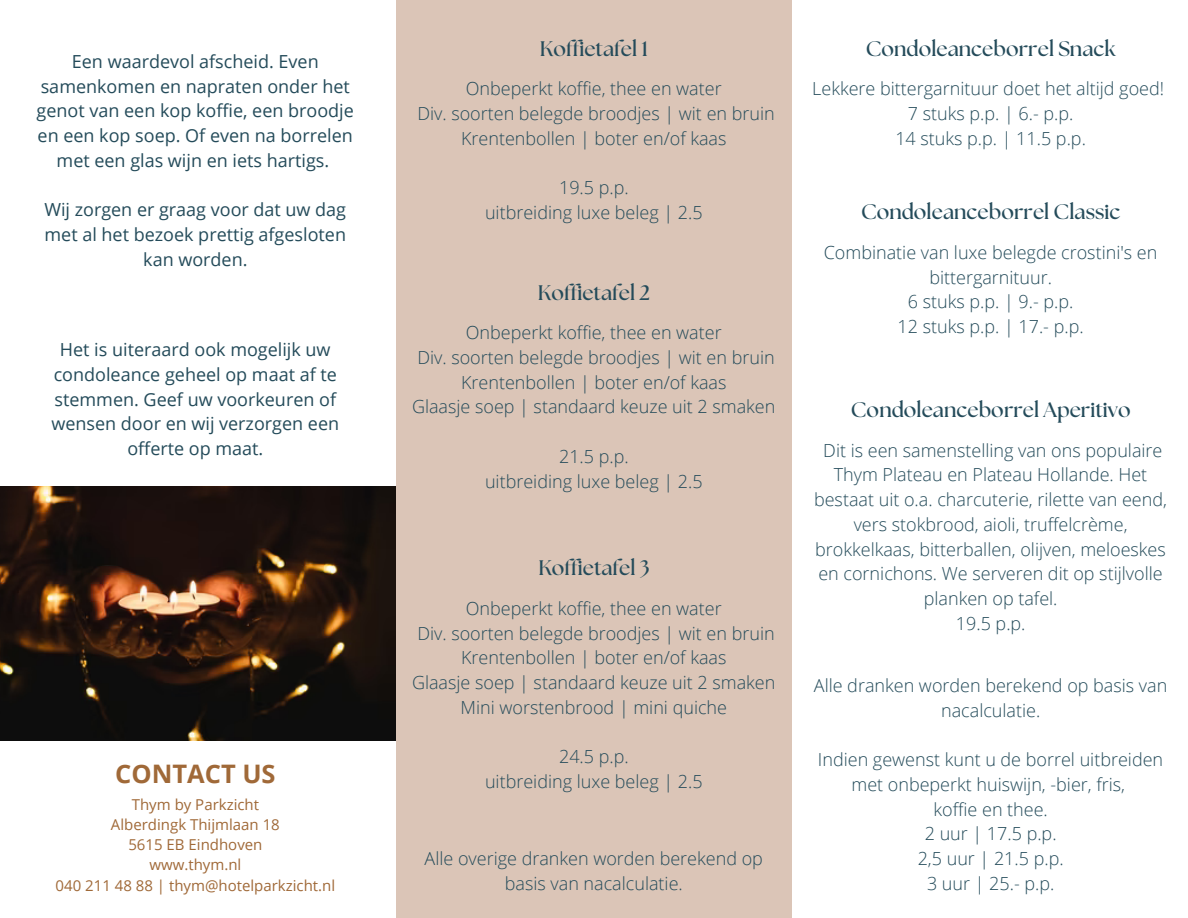
<style>
.page{position:relative;width:1188px;height:918px;background:#fff}
.page>*{position:absolute;margin:0;border:0;box-sizing:border-box;transform-origin:0 0}
.t1{font:700 25.5px "Open Sans";color:#a06938}
.t2{font:700 21px "The Seasons";color:#244b5a}
.t3{font:300 18px/24.8px "Open Sans";color:#244b5a;text-align:center}
.t4{font:18px/24.8px "Open Sans";color:#244b5a;text-align:center}
.t5{font:15px "Open Sans";color:#a06938}
</style>
<div class="page">
<img style="left:0;top:486px;width:396px;height:254px">
<p class="t4" style="left:37px;top:48px;width:319px">Een waardevol afscheid. Even samenkomen en napraten onder het genot van een kop koffie, een broodje en een kop soep. Of even na borrelen met een glas wijn en iets hartigs.</p>
<p class="t4" style="left:44px;top:197px;width:303px">Wij zorgen er graag voor dat uw dag met al het bezoek prettig afgesloten kan worden.</p>
<p class="t4" style="left:51px;top:337px;width:289px">Het is uiteraard ook mogelijk uw condoleance geheel op maat af te stemmen. Geef uw voorkeuren of wensen door en wij verzorgen een offerte op maat.</p>
<p class="t1" style="left:115px;top:756px;width:162px">CONTACT US</p>
<p class="t5" style="left:132px;top:794px;width:129px">Thym by Parkzicht</p>
<p class="t5" style="left:111px;top:814px;width:170px">Alberdingk Thijmlaan 18</p>
<p class="t5" style="left:128px;top:834px;width:136px">5615 EB Eindhoven</p>
<p class="t5" style="left:149px;top:854px;width:93px">www.thym.nl</p>
<p class="t5" style="left:56px;top:875px;width:281px">040 211 48 88 | thym@hotelparkzicht.nl</p>
<p class="t2" style="left:540px;top:39px;width:110px">Koffietafel 1</p>
<p class="t3" style="left:466px;top:76px;width:257px">Onbeperkt koffie, thee en water</p>
<p class="t3" style="left:417px;top:101px;width:359px">Div. soorten belegde broodjes | wit en bruin</p>
<p class="t3" style="left:461px;top:125px;width:267px">Krentenbollen | boter en/of kaas</p>
<p class="t3" style="left:559px;top:175px;width:71px">19.5 p.p.</p>
<p class="t3" style="left:485px;top:200px;width:219px">uitbreiding luxe beleg | 2.5</p>
<p class="t2" style="left:538px;top:283px;width:114px">Koffietafel 2</p>
<p class="t3" style="left:466px;top:320px;width:257px">Onbeperkt koffie, thee en water</p>
<p class="t3" style="left:417px;top:345px;width:359px">Div. soorten belegde broodjes | wit en bruin</p>
<p class="t3" style="left:461px;top:369px;width:267px">Krentenbollen | boter en/of kaas</p>
<p class="t3" style="left:412px;top:394px;width:365px">Glaasje soep | standaard keuze uit 2 smaken</p>
<p class="t3" style="left:559px;top:444px;width:71px">21.5 p.p.</p>
<p class="t3" style="left:485px;top:468px;width:219px">uitbreiding luxe beleg | 2.5</p>
<p class="t2" style="left:538px;top:558px;width:113px">Koffietafel 3</p>
<p class="t3" style="left:466px;top:595px;width:257px">Onbeperkt koffie, thee en water</p>
<p class="t3" style="left:417px;top:620px;width:359px">Div. soorten belegde broodjes | wit en bruin</p>
<p class="t3" style="left:461px;top:645px;width:267px">Krentenbollen | boter en/of kaas</p>
<p class="t3" style="left:412px;top:670px;width:365px">Glaasje soep | standaard keuze uit 2 smaken</p>
<p class="t3" style="left:461px;top:694px;width:268px">Mini worstenbrood | mini quiche</p>
<p class="t3" style="left:559px;top:744px;width:71px">24.5 p.p.</p>
<p class="t3" style="left:485px;top:769px;width:219px">uitbreiding luxe beleg | 2.5</p>
<p class="t3" style="left:425px;top:846px;width:340px">Alle overige dranken worden berekend op basis van nacalculatie.</p>
<p class="t2" style="left:866px;top:39px;width:252px">Condoleanceborrel Snack</p>
<p class="t3" style="left:812px;top:76px;width:353px">Lekkere bittergarnituur doet het altijd goed!</p>
<p class="t3" style="left:908px;top:101px;width:167px">7 stuks p.p. | 6.- p.p.</p>
<p class="t3" style="left:895px;top:125px;width:192px">14 stuks p.p. | 11.5 p.p.</p>
<p class="t2" style="left:861px;top:203px;width:261px">Condoleanceborrel Classic</p>
<p class="t3" style="left:824px;top:240px;width:335px">Combinatie van luxe belegde crostini's en bittergarnituur.</p>
<p class="t3" style="left:908px;top:289px;width:167px">6 stuks p.p. | 9.- p.p.</p>
<p class="t3" style="left:898px;top:314px;width:188px">12 stuks p.p. | 17.- p.p.</p>
<p class="t2" style="left:851px;top:400px;width:281px">Condoleanceborrel Aperitivo</p>
<p class="t3" style="left:814px;top:437px;width:354px">Dit is een samenstelling van ons populaire Thym Plateau en Plateau Hollande. Het bestaat uit o.a. charcuterie, rilette van eend, vers stokbrood, aioli, truffelcrème, brokkelkaas, bitterballen, olijven, meloeskes en cornichons. We serveren dit op stijlvolle planken op tafel.</p>
<p class="t3" style="left:956px;top:611px;width:71px">19.5 p.p.</p>
<p class="t3" style="left:814px;top:672px;width:355px">Alle dranken worden berekend op basis van nacalculatie.</p>
<p class="t3" style="left:818px;top:747px;width:347px">Indien gewenst kunt u de borrel uitbreiden met onbeperkt huiswijn, -bier, fris,</p>
<p class="t3" style="left:934px;top:796px;width:116px">koffie en thee.</p>
<p class="t3" style="left:925px;top:821px;width:133px">2 uur | 17.5 p.p.</p>
<p class="t3" style="left:918px;top:846px;width:147px">2,5 uur | 21.5 p.p.</p>
<p class="t3" style="left:927px;top:870px;width:129px">3 uur | 25.- p.p.</p>
</div>
